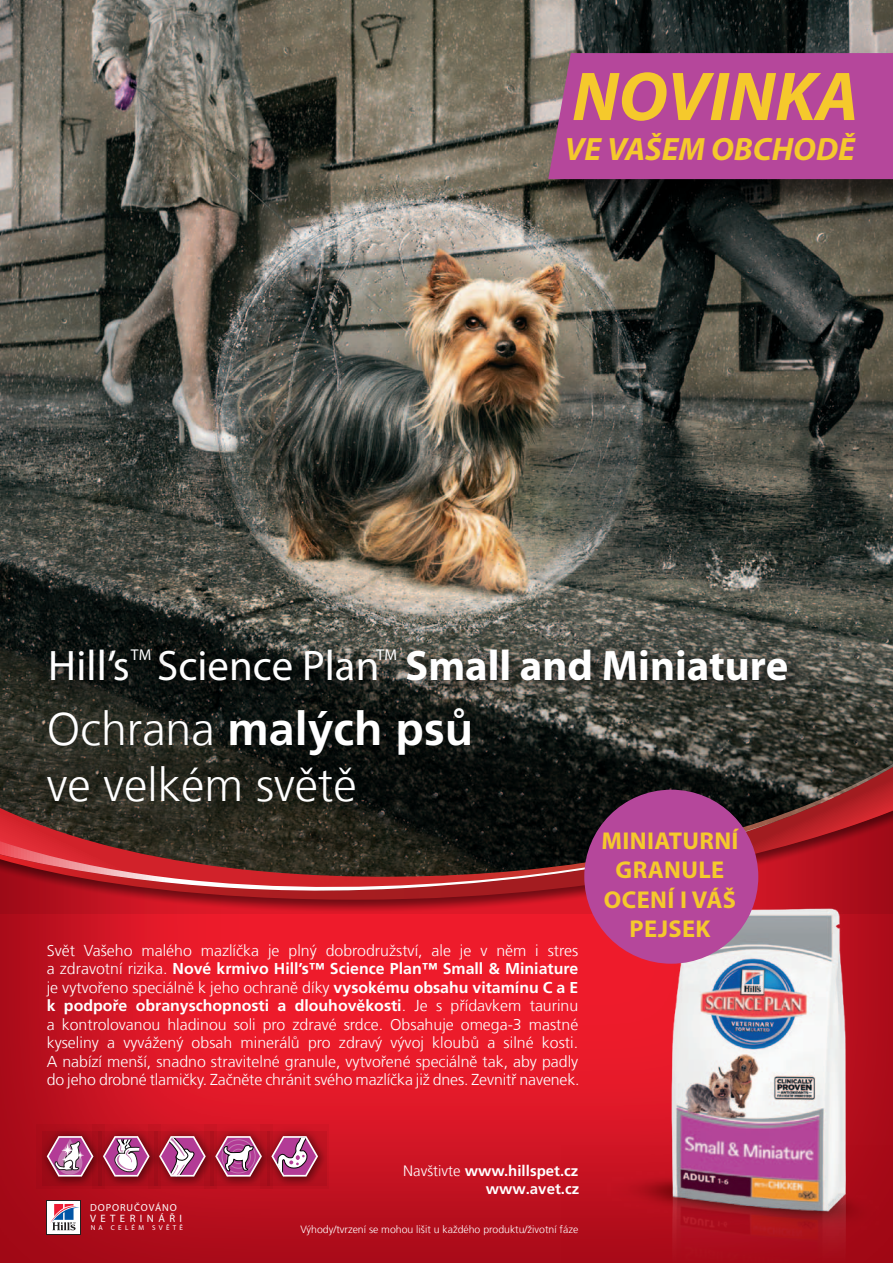
<style>
.page{position:relative;width:893px;height:1263px;background:#fff}
.page>*{position:absolute;margin:0;border:0;box-sizing:border-box;transform-origin:0 0}
.t1{font:italic 700 69.6px "Myriad Pro";color:#f5c92c}
.t2{font:300 46.5px/55.8px "Frutiger LT Com";color:#fff}
.t3{font:42.75px "Myriad Pro";color:#fff}
.t4{font:italic 700 32.4px "Myriad Pro";color:#f5c92c}
.t5{font:700 24.45px/29.4px "Myriad Pro";letter-spacing:.015em;color:#f5c92c;text-align:center}
.t6{font:300 15.75px/18.5px "Frutiger LT Com";letter-spacing:-.01em;color:#fff;text-align:justify}
.t7{font:15.6px "Myriad Pro";color:#fff}
.t8{font:700 15px/18px "Frutiger LT Com";color:#fff;text-align:right}
.t9{font:600 10.65px "Avenir Next LT Pro";letter-spacing:.415em;color:#fff}
.t10{font:300 10.5px "Frutiger LT Com";color:#fff}
.t11{font:600 10.2px "Avenir Next LT Pro";letter-spacing:.09em;color:#fff}
.t12{font:7.05px "Avenir Next LT Pro";letter-spacing:.46em;color:#fff}
.s1{font-weight:700}
.s2{font-weight:300}
</style>
<div class="page">
<img style="left:0;top:0;width:893px;height:611px">
<svg style="left:0;top:611px;width:893px;height:139px;background:#373932"></svg>
<img style="left:0;top:913px;width:561px;height:350px">
<svg style="left:0;top:750px;width:893px;height:140px;background:#341e1b"></svg>
<svg style="left:0;top:813px;width:798px;height:97px;background:#712525"></svg>
<img style="left:561px;top:901px;width:332px;height:362px">
<svg style="left:217px;top:1124px;width:44px;height:64px"></svg>
<svg style="left:217px;top:1136px;width:44px;height:40px"></svg>
<svg style="left:160px;top:1124px;width:57px;height:64px;background:#ae121f"></svg>
<svg style="left:160px;top:1136px;width:46px;height:40px"></svg>
<svg style="left:104px;top:1124px;width:56px;height:64px;background:#a8101d"></svg>
<svg style="left:104px;top:1136px;width:46px;height:40px"></svg>
<svg style="left:36px;top:1124px;width:68px;height:64px;background:#9e0d19"></svg>
<svg style="left:47px;top:1136px;width:46px;height:40px"></svg>
<svg style="left:261px;top:1124px;width:68px;height:64px;background:#b3121f"></svg>
<svg style="left:271px;top:1136px;width:47px;height:40px"></svg>
<svg style="left:47px;top:1200px;width:34px;height:34px"></svg>
<div style="left:47px;top:1200px;width:33px;height:33px;background:#fff"></div>
<svg style="left:50px;top:1204px;width:29px;height:26px"></svg>
<img style="left:536px;top:47px;width:357px;height:173px">
<div style="left:548px;top:53px;width:345px;height:126px;background:#b5479b"></div>
<img style="left:29px;top:625px;width:786px;height:93px">
<img style="left:112px;top:628px;width:67px;height:64px">
<img style="left:358px;top:628px;width:66px;height:64px">
<div style="left:584px;top:790px;width:174px;height:174px;background:#b5479b;border-radius:50%"></div>
<h1 class="t1" style="left:572px;top:51px;width:288px">NOVINKA</h1>
<h3 class="t4" style="left:565px;top:128px;width:292px">VE VAŠEM OBCHODĚ</h3>
<h3 class="t3" style="left:48px;top:639px;width:741px">Hill’s Science Plan <span class="s1">Small and Miniature</span></h3>
<p class="t7" style="left:131px;top:645px;width:22px">TM</p>
<p class="t7" style="left:377px;top:645px;width:22px">TM</p>
<h2 class="t2" style="left:47px;top:701px;width:428px">Ochrana <span class="s1">malých psů </span>ve velkém světě</h2>
<p class="t6" style="left:47px;top:941px;width:534px">Svět Vašeho malého mazlíčka je plný dobrodružství, ale je v něm i stres a zdravotní rizika. <span class="s1">Nové krmivo Hill’s™ Science Plan™ Small &amp; Miniature </span>je vytvořeno speciálně k jeho ochraně díky <span class="s1">vysokému obsahu vitamínu C a E k podpoře obranyschopnosti a dlouhověkosti</span>. Je s přídavkem taurinu a kontrolovanou hladinou soli pro zdravé srdce. Obsahuje omega-3 mastné kyseliny a vyvážený obsah minerálů pro zdravý vývoj kloubů a silné kosti.<br>A nabízí menší, snadno stravitelné granule, vytvořené speciálně tak, aby padly do jeho drobné tlamičky. Začněte chránit svého mazlíčka již dnes. Zevnitř navenek.</p>
<h3 class="t5" style="left:601px;top:825px;width:139px">MINIATURNÍ<br>GRANULE<br>OCENÍ I VÁŠ<br>PEJSEK</h3>
<p class="t8" style="left:403px;top:1162px;width:177px"><span class="s2">Navštivte</span> www.hillspet.cz www.avet.cz</p>
<p class="t11" style="left:90px;top:1201px;width:88px">DOPORUČOVÁNO</p>
<p class="t9" style="left:90px;top:1212px;width:94px">VETERINÁŘI</p>
<p class="t12" style="left:91px;top:1224px;width:94px">NA CELÉM SVĚTĚ</p>
<p class="t10" style="left:300px;top:1223px;width:279px">Výhody/tvrzení se mohou lišit u každého produktu/životní fáze</p>
</div>
